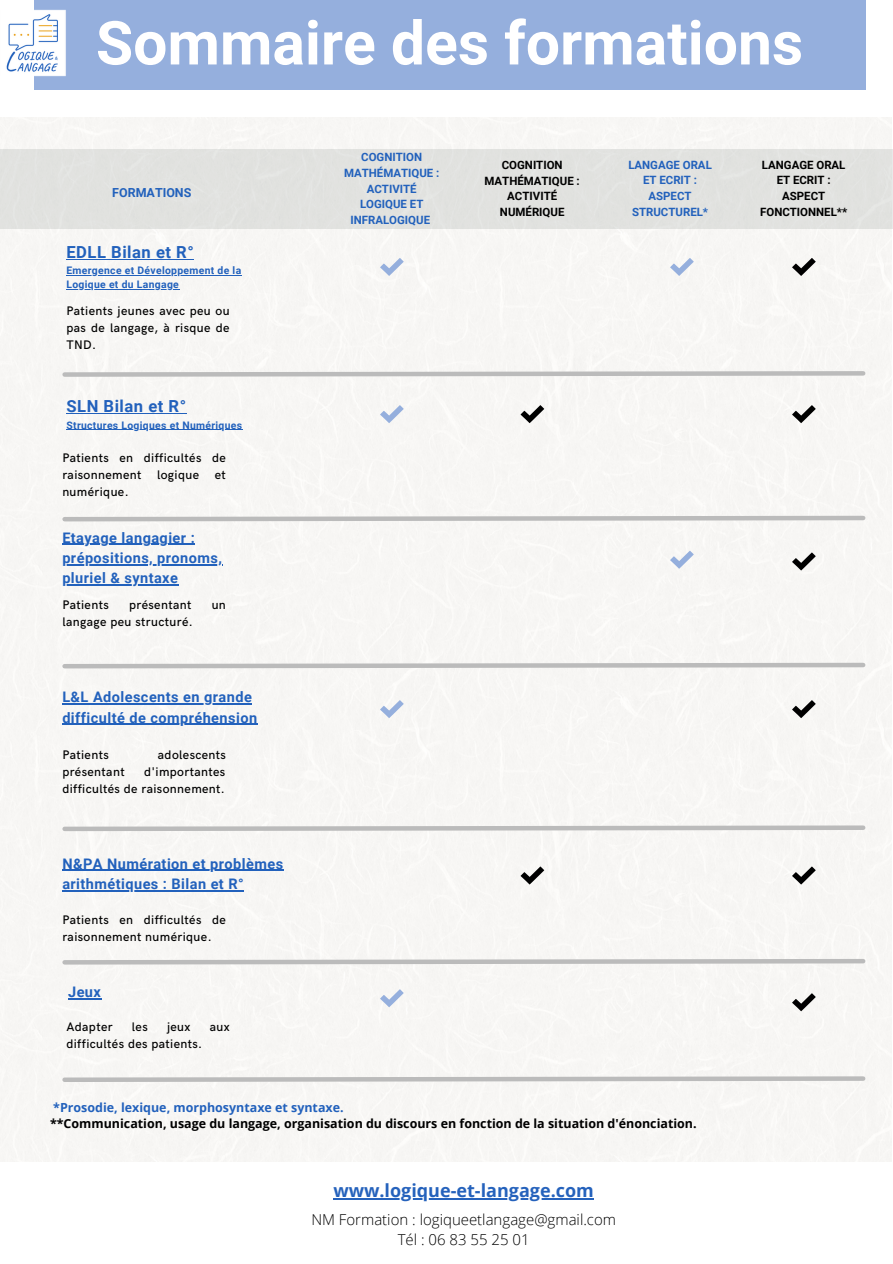
<style>
.page{position:relative;width:893px;height:1264px;background:#fff}
.page>*{position:absolute;margin:0;border:0;box-sizing:border-box;transform-origin:0 0}
.t1{font:700 60.6px "Roboto";color:#fff}
.t2{font:700 18px "Open Sans";color:#2562bc}
.t3{font:700 16.65px "Roboto";letter-spacing:.03em;color:#2261bc}
.t4{font:300 15px/20.2px "Open Sans";color:#000;text-align:center}
.t5{font:700 14.55px/20.2px "Roboto";letter-spacing:.03em;color:#2261bc}
.t6{font:500 12.45px/17.1px "HK Grotesk";letter-spacing:.03em;color:#000}
.t7{font:700 12.45px "Open Sans";color:#000}
.t8{font:700 12.45px "Open Sans";color:#2261bc}
.t9{font:700 12.45px "Roboto";color:#2261bc}
.t10{font:700 11.4px/15.6px "Roboto";color:#2261bc;text-align:center}
.t11{font:700 11.4px/15.6px "Roboto";color:#000;text-align:center}
.t12{font:700 10.35px/13.8px "Roboto";letter-spacing:.03em;color:#2261bc}
</style>
<div class="page">
<div style="left:0;top:118px;width:891px;height:1043px;background:#f7f6f4"></div>
<svg style="left:792px;top:866px;width:23px;height:18px"></svg>
<svg style="left:60px;top:369px;width:807px;height:10px"></svg>
<div style="left:0;top:149px;width:892px;height:79px;background:#e1e2df"></div>
<hr style="left:66px;top:259px;width:128px;height:1px;background:#2261bc">
<hr style="left:66px;top:275px;width:175px;height:1px;background:#2261bc">
<hr style="left:66px;top:289px;width:43px;height:1px;background:#2261bc">
<hr style="left:109px;top:289px;width:70px;height:1px;background:#2261bc">
<hr style="left:66px;top:413px;width:121px;height:1px;background:#2261bc">
<hr style="left:66px;top:429px;width:176px;height:1px;background:#2261bc">
<hr style="left:62px;top:544px;width:133px;height:1px;background:#2261bc">
<hr style="left:62px;top:564px;width:160px;height:1px;background:#2261bc">
<hr style="left:62px;top:584px;width:116px;height:1px;background:#2261bc">
<hr style="left:62px;top:703px;width:190px;height:1px;background:#2261bc">
<hr style="left:62px;top:723px;width:195px;height:2px;background:#2261bc">
<hr style="left:62px;top:869px;width:222px;height:2px;background:#2261bc">
<hr style="left:62px;top:890px;width:182px;height:1px;background:#2261bc">
<hr style="left:68px;top:998px;width:33px;height:1px;background:#2261bc">
<div style="left:34px;top:0;width:831px;height:90px;background:#95afdd"></div>
<svg style="left:792px;top:700px;width:23px;height:18px"></svg>
<svg style="left:670px;top:258px;width:23px;height:18px"></svg>
<svg style="left:380px;top:700px;width:23px;height:18px"></svg>
<svg style="left:670px;top:550px;width:23px;height:18px"></svg>
<svg style="left:380px;top:258px;width:23px;height:18px"></svg>
<svg style="left:380px;top:405px;width:23px;height:18px"></svg>
<svg style="left:792px;top:258px;width:23px;height:18px"></svg>
<svg style="left:520px;top:866px;width:24px;height:18px"></svg>
<svg style="left:792px;top:552px;width:23px;height:18px"></svg>
<svg style="left:792px;top:405px;width:23px;height:18px"></svg>
<svg style="left:520px;top:405px;width:24px;height:18px"></svg>
<svg style="left:380px;top:989px;width:23px;height:18px"></svg>
<svg style="left:792px;top:993px;width:23px;height:18px"></svg>
<svg style="left:60px;top:513px;width:807px;height:10px"></svg>
<svg style="left:60px;top:660px;width:807px;height:10px"></svg>
<svg style="left:60px;top:823px;width:807px;height:10px"></svg>
<svg style="left:60px;top:956px;width:807px;height:10px"></svg>
<img style="left:6px;top:9px;width:60px;height:68px">
<svg style="left:60px;top:1074px;width:807px;height:10px"></svg>
<hr style="left:333px;top:1198px;width:261px;height:1px;background:#2562bc">
<h1 class="t1" style="left:96px;top:8px;width:708px">Sommaire des formations</h1>
<p class="t9" style="left:112px;top:186px;width:81px">FORMATIONS</p>
<h3 class="t3" style="left:66px;top:242px;width:129px">EDLL Bilan et R°</h3>
<p class="t12" style="left:66px;top:264px;width:176px">Emergence et Développement de la<br>Logique et du Langage</p>
<p class="t6" style="left:66px;top:302px;width:165px;text-align:justify">Patients jeunes avec peu ou pas de langage, à risque de TND.</p>
<h3 class="t3" style="left:66px;top:396px;width:121px">SLN Bilan et R°</h3>
<p class="t12" style="left:66px;top:418px;width:177px">Structures Logiques et Numériques</p>
<p class="t6" style="left:62px;top:449px;width:165px">Patients en difficultés de raisonnement</p>
<p class="t6" style="left:157px;top:466px;width:44px">logique</p>
<p class="t6" style="left:215px;top:466px;width:13px">et</p>
<p class="t6" style="left:62px;top:483px;width:68px">numérique.</p>
<p class="t5" style="left:62px;top:527px;width:161px">Etayage langagier : prépositions, pronoms, pluriel &amp; syntaxe</p>
<p class="t6" style="left:62px;top:597px;width:48px">Patients</p>
<p class="t6" style="left:129px;top:597px;width:64px">présentant</p>
<p class="t6" style="left:212px;top:597px;width:16px">un</p>
<p class="t6" style="left:62px;top:614px;width:132px">langage peu structuré.</p>
<p class="t5" style="left:62px;top:687px;width:196px">L&amp;L Adolescents en grande difficulté de compréhension</p>
<p class="t6" style="left:62px;top:746px;width:48px">Patients</p>
<p class="t6" style="left:158px;top:746px;width:70px">adolescents</p>
<p class="t6" style="left:62px;top:763px;width:64px">présentant</p>
<p class="t6" style="left:62px;top:763px;width:164px;text-align:right">d'importantes<br>difficultés de raisonnement.</p>
<p class="t5" style="left:62px;top:853px;width:222px">N&amp;PA Numération et problèmes arithmétiques : Bilan et R°</p>
<p class="t6" style="left:62px;top:911px;width:165px">Patients en difficultés de raisonnement numérique.</p>
<p class="t5" style="left:68px;top:981px;width:34px">Jeux</p>
<p class="t6" style="left:66px;top:1018px;width:48px">Adapter</p>
<p class="t6" style="left:132px;top:1018px;width:17px">les</p>
<p class="t6" style="left:167px;top:1018px;width:25px">jeux</p>
<p class="t6" style="left:210px;top:1018px;width:21px">aux</p>
<p class="t6" style="left:66px;top:1035px;width:137px">difficultés des patients.</p>
<p class="t10" style="left:344px;top:150px;width:97px">COGNITION<br>MATHÉMATIQUE :<br>ACTIVITÉ<br>LOGIQUE ET<br>INFRALOGIQUE</p>
<p class="t10" style="left:628px;top:157px;width:85px">LANGAGE ORAL<br>ET ECRIT :<br>ASPECT<br>STRUCTUREL*</p>
<p class="t11" style="left:484px;top:157px;width:97px">COGNITION<br>MATHÉMATIQUE :<br>ACTIVITÉ<br>NUMÉRIQUE</p>
<p class="t11" style="left:760px;top:157px;width:89px">LANGAGE ORAL<br>ET ECRIT :<br>ASPECT<br>FONCTIONNEL**</p>
<p class="t8" style="left:53px;top:1098px;width:292px">*Prosodie, lexique, morphosyntaxe et syntaxe.</p>
<p class="t7" style="left:50px;top:1114px;width:648px">**Communication, usage du langage, organisation du discours en fonction de la situation d'énonciation.</p>
<h2 class="t2" style="left:333px;top:1177px;width:262px">www.logique-et-langage.com</h2>
<p class="t4" style="left:311px;top:1209px;width:306px">NM Formation : logiqueetlangage@gmail.com<br>Tél : 06 83 55 25 01</p>
</div>
